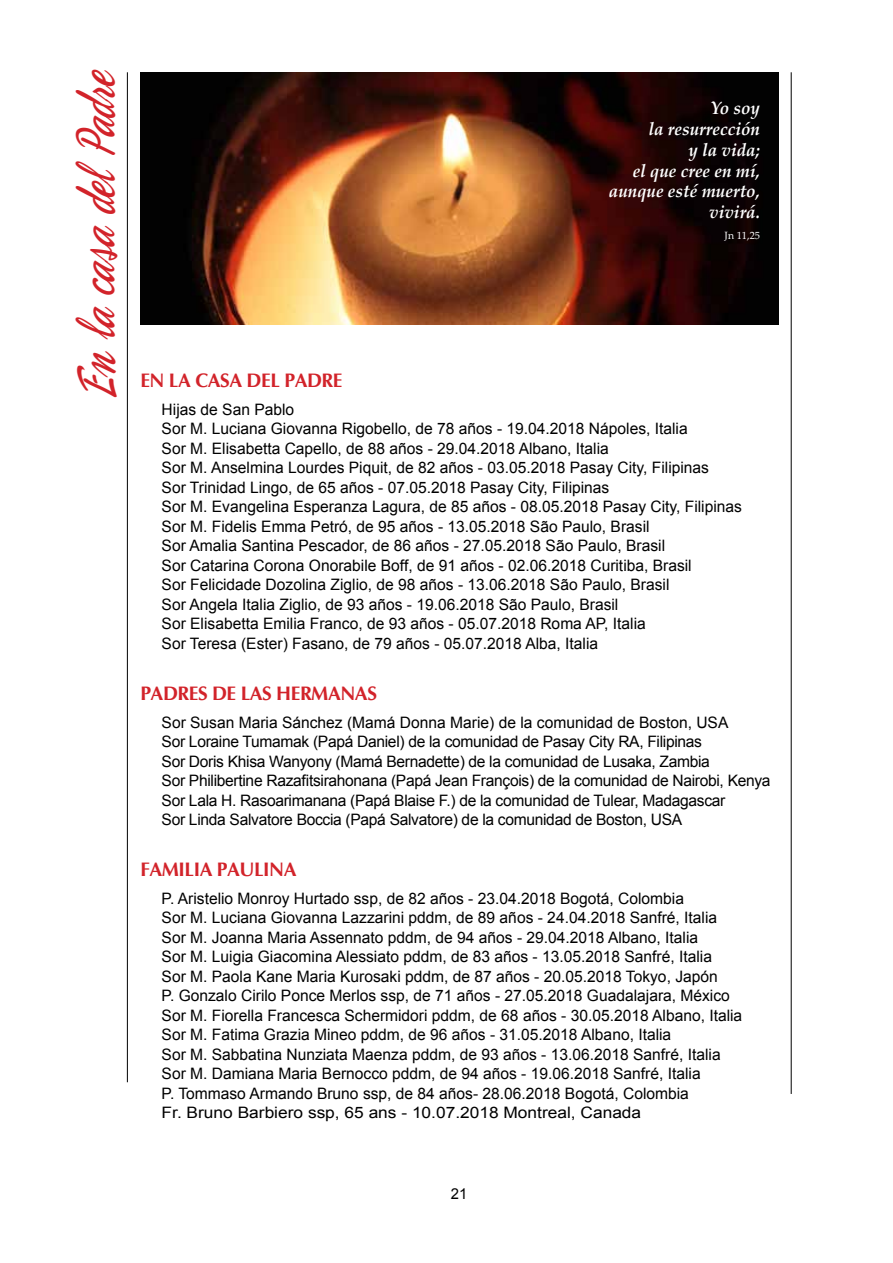
<style>
.page{position:relative;width:893px;height:1263px;background:#fff}
.page>*{position:absolute;margin:0;border:0;box-sizing:border-box;transform-origin:0 0}
.t1{font:57px "Phoenix Script FLF";color:#d2232a;scale:.7 1}
.t2{font:700 19.5px "Optima";letter-spacing:-.025em;color:#d2232a}
.t3{font:italic 700 18px/20.7px "Palatino Linotype";color:#fff;text-align:right;scale:.95 1}
.t4{font:15.75px/19.5px "Arial";color:#000}
.t5{font:15.75px/19.5px "Arial";letter-spacing:-.02em;color:#000}
.t6{font:15px "Arial";color:#000}
.t7{font:10.5px "Palatino Linotype";color:#fff}
</style>
<div class="page">
<img style="left:140px;top:72px;width:638px;height:252px">
<hr style="left:791px;top:72px;width:1px;height:1022px;background:#000">
<hr style="left:127px;top:72px;width:1px;height:1010px;background:#000">
<h1 class="t1" style="left:67px;top:400px;width:474px;rotate:-90deg">En la casa del Padre</h1>
<p class="t3" style="left:609px;top:97px;width:161px">Yo soy<br>la resurrección<br>y la vida;<br>el que cree en mí, aunque esté muerto, vivirá.</p>
<p class="t7" style="left:725px;top:228px;width:37px">Jn 11,25</p>
<p class="t2" style="left:140px;top:368px;width:68px">ENLACASA</p>
<p class="t2" style="left:247px;top:368px;width:12px">DEL</p>
<p class="t2" style="left:284px;top:368px;width:13px">PADRE</p>
<p class="t4" style="left:162px;top:399px;width:582px">Hijas de San Pablo<br>Sor M. Luciana Giovanna Rigobello, de 78 años - 19.04.2018 Nápoles, Italia<br>Sor M. Elisabetta Capello, de 88 años - 29.04.2018 Albano, Italia<br>Sor M. Anselmina Lourdes Piquit, de 82 años - 03.05.2018 Pasay City, Filipinas<br>Sor Trinidad Lingo, de 65 años - 07.05.2018 Pasay City, Filipinas<br>Sor M. Evangelina Esperanza Lagura, de 85 años - 08.05.2018 Pasay City, Filipinas Sor M. Fidelis Emma Petró, de 95 años - 13.05.2018 São Paulo, Brasil<br>Sor Amalia Santina Pescador, de 86 años - 27.05.2018 São Paulo, Brasil<br>Sor Catarina Corona Onorabile Boff, de 91 años - 02.06.2018 Curitiba, Brasil<br>Sor Felicidade Dozolina Ziglio, de 98 años - 13.06.2018 São Paulo, Brasil<br>Sor Angela Italia Ziglio, de 93 años - 19.06.2018 São Paulo, Brasil<br>Sor Elisabetta Emilia Franco, de 93 años - 05.07.2018 Roma AP, Italia<br>Sor Teresa (Ester) Fasano, de 79 años - 05.07.2018 Alba, Italia</p>
<p class="t2" style="left:140px;top:680px;width:238px">PADRES DE LAS HERMANAS</p>
<p class="t5" style="left:162px;top:712px;width:610px">Sor Susan Maria Sánchez (Mamá Donna Marie) de la comunidad de Boston, USA<br>Sor Loraine Tumamak (Papá Daniel) de la comunidad de Pasay City RA, Filipinas<br>Sor Doris Khisa Wanyony (Mamá Bernadette) de la comunidad de Lusaka, Zambia<br>Sor Philibertine Razafitsirahonana (Papá Jean François) de la comunidad de Nairobi, Kenya Sor Lala H. Rasoarimanana (Papá Blaise F.) de la comunidad de Tulear, Madagascar<br>Sor Linda Salvatore Boccia (Papá Salvatore) de la comunidad de Boston, USA</p>
<p class="t2" style="left:140px;top:857px;width:158px">FAMILIA PAULINA</p>
<p class="t4" style="left:162px;top:888px;width:582px">P. Aristelio Monroy Hurtado ssp, de 82 años - 23.04.2018 Bogotá, Colombia<br>Sor M. Luciana Giovanna Lazzarini pddm, de 89 años - 24.04.2018 Sanfré, Italia Sor M. Joanna Maria Assennato pddm, de 94 años - 29.04.2018 Albano, Italia<br>Sor M. Luigia Giacomina Alessiato pddm, de 83 años - 13.05.2018 Sanfré, Italia<br>Sor M. Paola Kane Maria Kurosaki pddm, de 87 años - 20.05.2018 Tokyo, Japón<br>P. Gonzalo Cirilo Ponce Merlos ssp, de 71 años - 27.05.2018 Guadalajara, México Sor M. Fiorella Francesca Schermidori pddm, de 68 años - 30.05.2018 Albano, Italia Sor M. Fatima Grazia Mineo pddm, de 96 años - 31.05.2018 Albano, Italia<br>Sor M. Sabbatina Nunziata Maenza pddm, de 93 años - 13.06.2018 Sanfré, Italia Sor M. Damiana Maria Bernocco pddm, de 94 años - 19.06.2018 Sanfré, Italia<br>P. Tommaso Armando Bruno ssp, de 84 años- 28.06.2018 Bogotá, Colombia<br>Fr. Bruno Barbiero ssp, 65 ans - 10.07.2018 Montreal, Canada</p>
<p class="t6" style="left:451px;top:1183px;width:18px">21</p>
</div>
